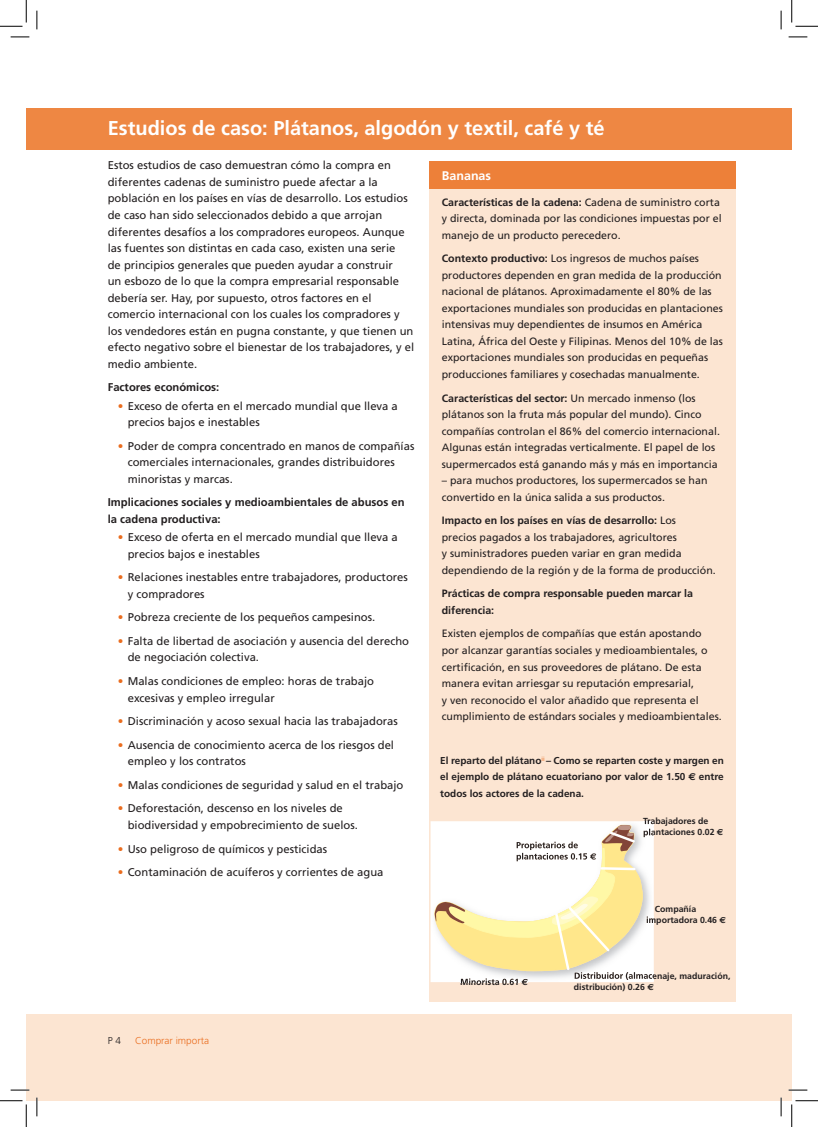
<style>
.page{position:relative;width:818px;height:1127px;background:#fff}
.page>*{position:absolute;margin:0;border:0;box-sizing:border-box;transform-origin:0 0}
.t1{font:700 20px "Frutiger";color:#fff}
.t2{font:700 12.5px "Frutiger";color:#fff}
.t3{font:11.25px/16.5px "Frutiger";color:#231f20}
.t4{font:700 11.25px/16.5px "Frutiger";color:#231f20}
.t5{font:10.62px/16.5px "Frutiger";color:#231f20}
.t6{font:700 10.62px/16.5px "Frutiger";color:#231f20}
.t7{font:700 10px/16.5px "Frutiger";color:#231f20;text-align:justify}
.t8{font:300 10px "Frutiger";color:#ea6d1f}
.t9{font:300 10px "Frutiger";color:#231f20}
.t10{font:700 8.75px/11.2px "Frutiger";color:#231f20}
.s1{color:#ea6d1f}
.s2{font-weight:700}
.s3{font-family:"Euro Sans"}
</style>
<div class="page">
<div style="left:26px;top:1013px;width:755px;height:87px;background:#fce5d2"></div>
<div style="left:781px;top:1013px;width:11px;height:87px;background:#fce5d2"></div>
<div style="left:429px;top:161px;width:307px;height:840px;background:#fce5d2"></div>
<div style="left:26px;top:108px;width:766px;height:42px;background:#ee8743"></div>
<div style="left:429px;top:161px;width:307px;height:27px;background:#ed8039"></div>
<img style="left:430px;top:821px;width:224px;height:160px">
<img style="left:575px;top:971px;width:79px;height:9px">
<img style="left:461px;top:978px;width:58px;height:3px">
<svg style="left:521px;top:978px;width:7px;height:3px"></svg>
<svg style="left:434px;top:821px;width:220px;height:150px;background:#f8f0d1"></svg>
<svg style="left:11px;top:36px;width:18px;height:2px"></svg>
<svg style="left:788px;top:36px;width:19px;height:2px"></svg>
<svg style="left:11px;top:1089px;width:18px;height:1px"></svg>
<svg style="left:788px;top:1089px;width:19px;height:1px"></svg>
<svg style="left:36px;top:11px;width:2px;height:18px"></svg>
<svg style="left:36px;top:1097px;width:2px;height:18px"></svg>
<svg style="left:780px;top:11px;width:2px;height:18px"></svg>
<svg style="left:780px;top:1097px;width:2px;height:18px"></svg>
<svg style="left:0;top:0;width:27px;height:27px"></svg>
<svg style="left:0;top:1100px;width:27px;height:26px"></svg>
<svg style="left:791px;top:0;width:27px;height:27px"></svg>
<svg style="left:791px;top:1100px;width:27px;height:26px"></svg>
<h1 class="t1" style="left:108px;top:116px;width:498px">Estudios de caso: Plátanos, algodón y textil, café y té</h1>
<p class="t3" style="left:108px;top:157px;width:308px">Estos estudios de caso demuestran cómo la compra en diferentes cadenas de suministro puede afectar a la población en los países en vías de desarrollo. Los estudios de caso han sido seleccionados debido a que arrojan diferentes desafíos a los compradores europeos. Aunque las fuentes son distintas en cada caso, existen una serie<br>de principios generales que pueden ayudar a construir<br>un esbozo de lo que la compra empresarial responsable debería ser. Hay, por supuesto, otros factores en el comercio internacional con los cuales los compradores y los vendedores están en pugna constante, y que tienen un efecto negativo sobre el bienestar de los trabajadores, y el medio ambiente.</p>
<p class="t4" style="left:108px;top:379px;width:113px">Factores económicos:</p>
<p class="t3" style="left:128px;top:397px;width:272px;text-indent:-10px"><span class="s1">•</span> Exceso de oferta en el mercado mundial que lleva a precios bajos e inestables</p>
<p class="t3" style="left:128px;top:437px;width:288px;text-indent:-10px"><span class="s1">•</span> Poder de compra concentrado en manos de compañías comerciales internacionales, grandes distribuidores minoristas y marcas.</p>
<p class="t4" style="left:108px;top:494px;width:298px">Implicaciones sociales y medioambientales de abusos en la cadena productiva:</p>
<p class="t3" style="left:128px;top:529px;width:272px;text-indent:-10px"><span class="s1">•</span> Exceso de oferta en el mercado mundial que lleva a precios bajos e inestables</p>
<p class="t3" style="left:128px;top:569px;width:282px;text-indent:-10px"><span class="s1">•</span> Relaciones inestables entre trabajadores, productores y compradores</p>
<p class="t3" style="left:118px;top:609px;width:259px"><span class="s1">•</span> Pobreza creciente de los pequeños campesinos.</p>
<p class="t3" style="left:128px;top:632px;width:283px;text-indent:-10px"><span class="s1">•</span> Falta de libertad de asociación y ausencia del derecho de negociación colectiva.</p>
<p class="t3" style="left:128px;top:672px;width:248px;text-indent:-10px"><span class="s1">•</span> Malas condiciones de empleo: horas de trabajo excesivas y empleo irregular</p>
<p class="t3" style="left:118px;top:712px;width:282px"><span class="s1">•</span> Discriminación y acoso sexual hacia las trabajadoras</p>
<p class="t3" style="left:128px;top:736px;width:268px;text-indent:-10px"><span class="s1">•</span> Ausencia de conocimiento acerca de los riesgos del empleo y los contratos</p>
<p class="t3" style="left:118px;top:776px;width:287px"><span class="s1">•</span> Malas condiciones de seguridad y salud en el trabajo</p>
<p class="t3" style="left:128px;top:800px;width:232px;text-indent:-10px"><span class="s1">•</span> Deforestación, descenso en los niveles de biodiversidad y empobrecimiento de suelos.</p>
<p class="t3" style="left:118px;top:840px;width:211px"><span class="s1">•</span> Uso peligroso de químicos y pesticidas</p>
<p class="t3" style="left:118px;top:863px;width:267px"><span class="s1">•</span> Contaminación de acuíferos y corrientes de agua</p>
<p class="t2" style="left:442px;top:168px;width:51px">Bananas</p>
<p class="t5" style="left:442px;top:194px;width:281px"><span class="s2">Características de la cadena:</span> Cadena de suministro corta y directa, dominada por las condiciones impuestas por el manejo de un producto perecedero.</p>
<p class="t5" style="left:442px;top:250px;width:283px"><span class="s2">Contexto productivo:</span> Los ingresos de muchos países productores dependen en gran medida de la producción nacional de plátanos. Aproximadamente el 80% de las exportaciones mundiales son producidas en plantaciones intensivas muy dependientes de insumos en América Latina, África del Oeste y Filipinas. Menos del 10% de las exportaciones mundiales son producidas en pequeñas producciones familiares y cosechadas manualmente.</p>
<p class="t5" style="left:442px;top:389px;width:280px"><span class="s2">Características del sector:</span> Un mercado inmenso (los plátanos son la fruta más popular del mundo). Cinco compañías controlan el 86% del comercio internacional.<br>Algunas están integradas verticalmente. El papel de los supermercados está ganando más y más en importancia</p>
<p class="t5" style="left:442px;top:472px;width:267px">– para muchos productores, los supermercados se han convertido en la única salida a sus productos.</p>
<p class="t5" style="left:442px;top:512px;width:275px"><span class="s2">Impacto en los países en vías de desarrollo:</span> Los<br>precios pagados a los trabajadores, agricultores<br>y suministradores pueden variar en gran medida dependiendo de la región y de la forma de producción.</p>
<p class="t6" style="left:442px;top:585px;width:253px">Prácticas de compra responsable pueden marcar la diferencia:</p>
<p class="t5" style="left:442px;top:625px;width:281px">Existen ejemplos de compañías que están apostando<br>por alcanzar garantías sociales y medioambientales, o certificación, en sus proveedores de plátano. De esta manera evitan arriesgar su reputación empresarial,<br>y ven reconocido el valor añadido que representa el cumplimiento de estándars sociales y medioambientales.</p>
<p class="t7" style="left:440px;top:752px;width:285px">El reparto del plátano<sup>ii</sup> – Como se reparten coste y margen en el ejemplo de plátano ecuatoriano por valor de 1.50 <span class="s3">E</span> entre todos los actores de la cadena.</p>
<p class="t10" style="left:643px;top:815px;width:82px">Trabajadores de plantaciones 0.02 <span class="s3">E</span></p>
<p class="t9" style="left:108px;top:1034px;width:15px">P 4</p>
<p class="t8" style="left:135px;top:1034px;width:75px">Comprar importa</p>
<p class="t10" style="left:460px;top:976px;width:69px">Minorista 0.61 <span class="s3">E</span></p>
<p class="t10" style="left:646px;top:902px;width:81px;text-indent:9px">Compañía importadora 0.46 <span class="s3">E</span></p>
<p class="t10" style="left:574px;top:981px;width:81px">distribución) 0.26 <span class="s3">E</span></p>
</div>
